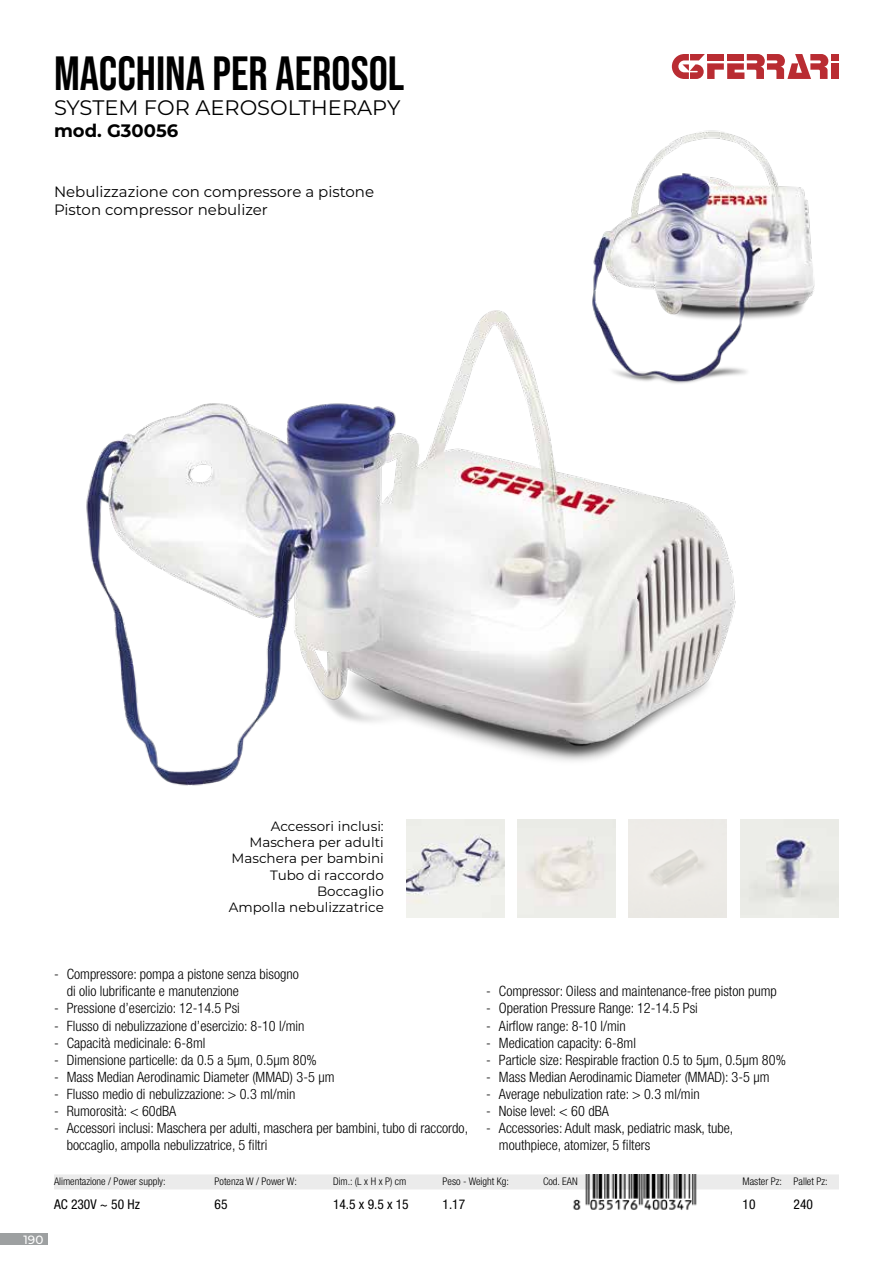
<style>
.page{position:relative;width:893px;height:1263px;background:#fff}
.page>*{position:absolute;margin:0;border:0;box-sizing:border-box;transform-origin:0 0}
.t1{font:48px "Bebas Neue";color:#000}
.t2{font:21px "Montserrat";color:#000}
.t3{font:700 18px "Montserrat";color:#000}
.t4{font:15px/18px "Montserrat";color:#000}
.t5{font:300 condensed 14.25px/17.1px "Helvetica Neue LT Std";color:#000}
.t6{font:13.5px/16.2px "Montserrat";color:#000;text-align:right}
.t7{font:condensed 13.5px "Helvetica Neue LT Std";color:#000}
.t8{font:500 12px "Montserrat";color:#fff}
.t9{font:300 condensed 10.5px "Helvetica Neue LT Std";color:#000}
</style>
<div class="page">
<div style="left:0;top:1233px;width:48px;height:12px;background:#9da0a1"></div>
<div style="left:831px;top:63px;width:8px;height:16px;background:#b92c32"></div>
<div style="left:831px;top:54px;width:8px;height:6px;background:#b92c32"></div>
<svg style="left:672px;top:54px;width:156px;height:25px"></svg>
<div style="left:54px;top:1174px;width:785px;height:15px;background:#ebebeb"></div>
<img style="left:86px;top:310px;width:650px;height:523px">
<img style="left:406px;top:819px;width:98px;height:98px">
<img style="left:517px;top:819px;width:98px;height:98px">
<img style="left:629px;top:819px;width:97px;height:98px">
<img style="left:740px;top:819px;width:98px;height:98px">
<img style="left:563px;top:130px;width:252px;height:276px">
<img style="left:573px;top:1174px;width:124px;height:36px">
<h1 class="t1" style="left:54px;top:46px;width:352px">MACCHINA PER AEROSOL</h1>
<h2 class="t2" style="left:54px;top:93px;width:348px">SYSTEM FOR AEROSOLTHERAPY</h2>
<p class="t3" style="left:54px;top:117px;width:126px">mod. G30056</p>
<p class="t4" style="left:54px;top:183px;width:322px">Nebulizzazione con compressore a pistone<br>Piston compressor nebulizer</p>
<p class="t6" style="left:229px;top:817px;width:157px">Accessori inclusi:<br>Maschera per adulti<br>Maschera per bambini<br>Tubo di raccordo<br>Boccaglio<br>Ampolla nebulizzatrice</p>
<p class="t8" style="left:24px;top:1231px;width:21px">190</p>
<p class="t5" style="left:67px;top:965px;width:234px;text-indent:-13px">- Compressore: pompa a pistone senza bisogno di olio lubrificante e manutenzione</p>
<p class="t5" style="left:54px;top:1000px;width:187px">- Pressione d’esercizio: 12-14.5 Psi</p>
<p class="t5" style="left:54px;top:1017px;width:252px">- Flusso di nebulizzazione d’esercizio: 8-10 l/min</p>
<p class="t5" style="left:54px;top:1034px;width:153px">- Capacità medicinale: 6-8ml</p>
<p class="t5" style="left:54px;top:1051px;width:264px">- Dimensione particelle: da 0.5 a 5µm, 0.5µm 80%</p>
<p class="t5" style="left:54px;top:1068px;width:282px">- Mass Median Aerodinamic Diameter (MMAD) 3-5 µm</p>
<p class="t5" style="left:54px;top:1085px;width:243px">- Flusso medio di nebulizzazione: &gt; 0.3 ml/min</p>
<p class="t5" style="left:54px;top:1102px;width:124px">- Rumorosità: &lt; 60dBA</p>
<p class="t5" style="left:67px;top:1119px;width:403px;text-indent:-13px">- Accessori inclusi: Maschera per adulti, maschera per bambini, tubo di raccordo, boccaglio, ampolla nebulizzatrice, 5 filtri</p>
<p class="t5" style="left:486px;top:983px;width:292px">- Compressor: Oiless and maintenance-free piston pump</p>
<p class="t5" style="left:486px;top:1000px;width:213px">- Operation Pressure Range: 12-14.5 Psi</p>
<p class="t5" style="left:486px;top:1017px;width:141px">- Airflow range: 8-10 l/min</p>
<p class="t5" style="left:486px;top:1034px;width:151px">- Medication capacity: 6-8ml</p>
<p class="t5" style="left:486px;top:1051px;width:301px">- Particle size: Respirable fraction 0.5 to 5µm, 0.5µm 80%</p>
<p class="t5" style="left:486px;top:1068px;width:285px">- Mass Median Aerodinamic Diameter (MMAD): 3-5 µm</p>
<p class="t5" style="left:486px;top:1085px;width:215px">- Average nebulization rate: &gt; 0.3 ml/min</p>
<p class="t5" style="left:486px;top:1102px;width:124px">- Noise level: &lt; 60 dBA</p>
<p class="t5" style="left:499px;top:1119px;width:236px;text-indent:-13px">- Accessories: Adult mask, pediatric mask, tube, mouthpiece, atomizer, 5 filters</p>
<p class="t9" style="left:54px;top:1175px;width:113px">Alimentazione / Power supply:</p>
<p class="t9" style="left:215px;top:1175px;width:84px">Potenza W / Power W:</p>
<p class="t9" style="left:333px;top:1175px;width:75px">Dim.: (L x H x P) cm</p>
<p class="t9" style="left:443px;top:1175px;width:68px">Peso - Weight Kg:</p>
<p class="t9" style="left:543px;top:1175px;width:36px">Cod. EAN</p>
<p class="t9" style="left:743px;top:1175px;width:87px">Master Pz: Pallet Pz:</p>
<p class="t7" style="left:54px;top:1196px;width:87px">AC 230V ~ 50 Hz</p>
<p class="t7" style="left:215px;top:1196px;width:14px">65</p>
<p class="t7" style="left:333px;top:1196px;width:77px">14.5 x 9.5 x 15</p>
<p class="t7" style="left:443px;top:1196px;width:24px">1.17</p>
<p class="t7" style="left:742px;top:1196px;width:14px">10</p>
<p class="t7" style="left:794px;top:1196px;width:21px">240</p>
</div>
